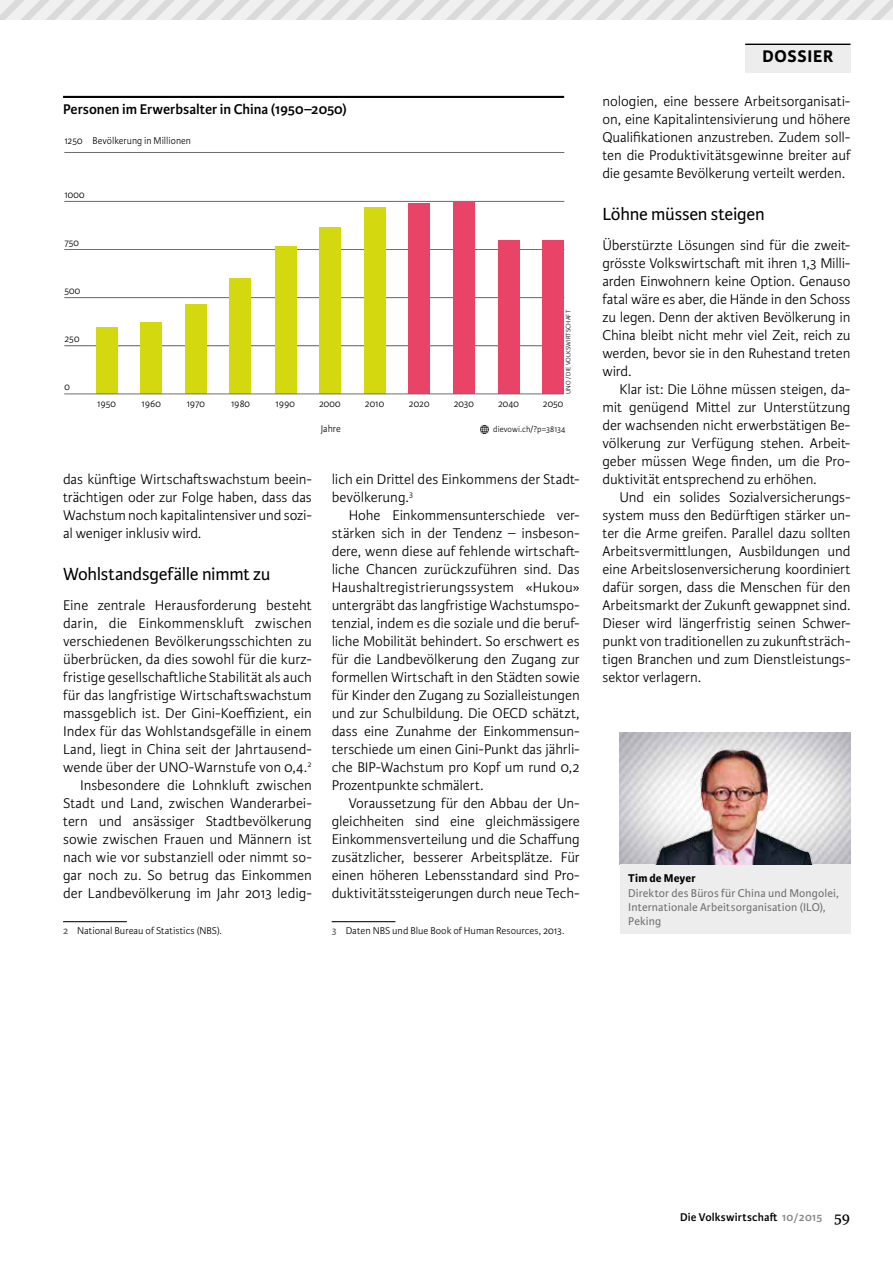
<style>
.page{position:relative;width:893px;height:1263px;background:#fff}
.page>*{position:absolute;margin:0;border:0;box-sizing:border-box;transform-origin:0 0}
.t1{font:18.75px "Karmina Sans";letter-spacing:-.015em;color:#000}
.t2{font:700 18px "Karmina Sans";letter-spacing:.04em;color:#000}
.t3{font:300 15px/18px "Karmina Sans";color:#000;text-align:justify}
.t4{font:600 15px "Karmina Sans";letter-spacing:-.005em;color:#000}
.t5{font:12px/14.4px "Karmina Sans";letter-spacing:.01em;color:#706f6f}
.t6{font:600 12px "Karmina Sans";letter-spacing:.01em;color:#000}
.t7{font:700 12px "Karmina Sans";letter-spacing:.015em;color:#000}
.t8{font:300 10.5px "Karmina Sans";color:#000;scale:.95 1}
.t9{font:300 10.5px "Karmina Sans";color:#000}
.t10{font:300 9px "Karmina Sans";letter-spacing:.01em;color:#000;scale:.95 1}
.t11{font:300 6.75px "Karmina Sans";letter-spacing:.01em;color:#000}
.s1{font-weight:600;color:#706f6f}
.s2{color:#878787}
.s3{font-family:"Karmina";font-weight:400;font-size:16.5px}
</style>
<div class="page">
<div style="left:745px;top:43px;width:105px;height:29px;background:#ededed"></div>
<hr style="left:745px;top:44px;width:105px;height:1px;background:#000">
<svg style="left:0;top:0;width:893px;height:20px"></svg>
<hr style="left:63px;top:96px;width:501px;height:2px;background:#000">
<img style="left:620px;top:733px;width:230px;height:132px">
<div style="left:620px;top:865px;width:230px;height:69px;background:#ededed"></div>
<img style="left:628px;top:741px;width:216px;height:124px">
<hr style="left:63px;top:921px;width:64px;height:1px;background:#000">
<hr style="left:332px;top:921px;width:63px;height:1px;background:#000">
<hr style="left:64px;top:345px;width:500px;height:1px;background:#706f6f">
<hr style="left:64px;top:297px;width:500px;height:1px;background:#706f6f">
<hr style="left:64px;top:249px;width:500px;height:1px;background:#706f6f">
<hr style="left:64px;top:201px;width:500px;height:1px;background:#706f6f">
<hr style="left:64px;top:152px;width:500px;height:1px;background:#706f6f">
<div style="left:96px;top:328px;width:21px;height:66px;background:#d3d80f"></div>
<div style="left:140px;top:323px;width:22px;height:71px;background:#d3d80f"></div>
<div style="left:185px;top:305px;width:22px;height:89px;background:#d3d80f"></div>
<div style="left:230px;top:279px;width:21px;height:115px;background:#d3d80f"></div>
<div style="left:275px;top:246px;width:21px;height:148px;background:#d3d80f"></div>
<div style="left:319px;top:227px;width:22px;height:167px;background:#d3d80f"></div>
<div style="left:364px;top:207px;width:22px;height:187px;background:#d3d80f"></div>
<div style="left:409px;top:203px;width:21px;height:191px;background:#e94368"></div>
<div style="left:453px;top:201px;width:22px;height:193px;background:#e94368"></div>
<div style="left:498px;top:240px;width:21px;height:154px;background:#e94368"></div>
<div style="left:542px;top:240px;width:22px;height:154px;background:#e94368"></div>
<hr style="left:64px;top:394px;width:500px;height:1px;background:#706f6f">
<svg style="left:480px;top:425px;width:9px;height:9px"></svg>
<p class="t4" style="left:63px;top:100px;width:285px">Personen im Erwerbsalter in China (1950–2050)</p>
<p class="t8" style="left:64px;top:134px;width:135px">1250 Bevölkerung in Millionen</p>
<p class="t8" style="left:64px;top:189px;width:23px">1000</p>
<p class="t8" style="left:64px;top:236px;width:17px">750</p>
<p class="t8" style="left:64px;top:285px;width:18px">500</p>
<p class="t8" style="left:64px;top:333px;width:17px">250</p>
<p class="t8" style="left:64px;top:381px;width:7px">0</p>
<p class="t11" style="left:565px;top:394px;width:86px;rotate:-90deg">UNO / DIE VOLKSWIRTSCHAFT</p>
<p class="t8" style="left:97px;top:398px;width:21px">1950</p>
<p class="t8" style="left:142px;top:398px;width:22px">1960</p>
<p class="t8" style="left:187px;top:398px;width:21px">1970</p>
<p class="t8" style="left:231px;top:398px;width:21px">1980</p>
<p class="t8" style="left:276px;top:398px;width:22px">1990</p>
<p class="t8" style="left:319px;top:398px;width:24px">2000</p>
<p class="t8" style="left:365px;top:398px;width:22px">2010</p>
<p class="t8" style="left:409px;top:398px;width:23px">2020</p>
<p class="t8" style="left:454px;top:398px;width:23px">2030</p>
<p class="t8" style="left:498px;top:398px;width:23px">2040</p>
<p class="t8" style="left:543px;top:398px;width:23px">2050</p>
<p class="t8" style="left:321px;top:423px;width:22px">Jahre</p>
<p class="t10" style="left:493px;top:424px;width:77px">dievowi.ch/?p=38134</p>
<p class="t3" style="left:63px;top:470px;width:250px">das künftige Wirtschaftswachstum beein&shy;trächtigen oder zur Folge haben, dass das Wachstum noch kapitalintensiver und sozi&shy;al weniger inklusiv wird.</p>
<p class="t1" style="left:63px;top:564px;width:209px">Wohlstandsgefälle nimmt zu</p>
<p class="t3" style="left:63px;top:596px;width:250px;text-align:right">Eine zentrale Herausforderung besteht darin, die Einkommenskluft zwischen verschiedenen Bevölkerungsschichten zu überbrücken, da dies sowohl für die kurz&shy;fristige gesellschaftliche Stabilität als auch für das langfristige Wirtschaftswachstum massgeblich ist. Der Gini-Koeffizient, ein Index für das Wohlstandsgefälle in einem Land, liegt in China seit der Jahrtausend&shy;wende über der UNO-Warnstufe von 0,4.<sup>2<br></sup>Insbesondere die Lohnkluft zwischen Stadt und Land, zwischen Wanderarbei&shy;tern und ansässiger Stadtbevölkerung sowie zwischen Frauen und Männern ist nach wie vor substanziell oder nimmt so&shy;gar noch zu. So betrug das Einkommen der Landbevölkerung im Jahr 2013 ledig-</p>
<p class="t9" style="left:63px;top:925px;width:160px"><span class="s1">2</span> National Bureau of Statistics (NBS).</p>
<p class="t3" style="left:332px;top:470px;width:250px">lich ein Drittel des Einkommens der Stadt&shy;bevölkerung.<sup>3</sup></p>
<p class="t3" style="left:332px;top:506px;width:250px;text-indent:17px">Hohe Einkommensunterschiede ver&shy;stärken sich in der Tendenz – insbeson&shy;dere, wenn diese auf fehlende wirtschaft&shy;liche Chancen zurückzuführen sind. Das Haushaltregistrierungssystem «Hukou» untergräbt das langfristige Wachstumspo&shy;tenzial, indem es die soziale und die beruf&shy;liche Mobilität behindert. So erschwert es für die Landbevölkerung den Zugang zur formellen Wirtschaft in den Städten sowie für Kinder den Zugang zu Sozialleistungen und zur Schulbildung. Die OECD schätzt, dass eine Zunahme der Einkommensun&shy;terschiede um einen Gini-Punkt das jährli&shy;che BIP-Wachstum pro Kopf um rund 0,2<br>Prozentpunkte schmälert.</p>
<p class="t3" style="left:332px;top:794px;width:250px;text-indent:17px">Voraussetzung für den Abbau der Un&shy;gleichheiten sind eine gleichmässigere Einkommensverteilung und die Schaffung zusätzlicher, besserer Arbeitsplätze. Für einen höheren Lebensstandard sind Pro&shy;duktivitätssteigerungen durch neue Tech-</p>
<p class="t9" style="left:332px;top:925px;width:234px"><span class="s1">3</span> Daten NBS und Blue Book of Human Resources, 2013.</p>
<p class="t2" style="left:762px;top:46px;width:72px">DOSSIER</p>
<p class="t3" style="left:602px;top:92px;width:250px">nologien, eine bessere Arbeitsorganisati&shy;on, eine Kapitalintensivierung und höhere Qualifikationen anzustreben. Zudem soll&shy;ten die Produktivitätsgewinne breiter auf die gesamte Bevölkerung verteilt werden.</p>
<p class="t1" style="left:602px;top:204px;width:164px">Löhne müssen steigen</p>
<p class="t3" style="left:602px;top:236px;width:250px">Überstürzte Lösungen sind für die zweit&shy;grösste Volkswirtschaft mit ihren 1,3 Milli&shy;arden Einwohnern keine Option. Genauso fatal wäre es aber, die Hände in den Schoss zu legen. Denn der aktiven Bevölkerung in China bleibt nicht mehr viel Zeit, reich zu werden, bevor sie in den Ruhestand treten wird.</p>
<p class="t3" style="left:602px;top:380px;width:250px;text-indent:17px">Klar ist: Die Löhne müssen steigen, da&shy;mit genügend Mittel zur Unterstützung der wachsenden nicht erwerbstätigen Be&shy;völkerung zur Verfügung stehen. Arbeit&shy;geber müssen Wege finden, um die Pro&shy;duktivität entsprechend zu erhöhen.</p>
<p class="t3" style="left:602px;top:488px;width:250px;text-indent:17px">Und ein solides Sozialversicherungs&shy;system muss den Bedürftigen stärker un&shy;ter die Arme greifen. Parallel dazu sollten Arbeitsvermittlungen, Ausbildungen und eine Arbeitslosenversicherung koordiniert dafür sorgen, dass die Menschen für den Arbeitsmarkt der Zukunft gewappnet sind.<br>Dieser wird längerfristig seinen Schwer&shy;punkt von traditionellen zu zukunftsträch&shy;tigen Branchen und zum Dienstleistungs&shy;sektor verlagern.</p>
<p class="t7" style="left:628px;top:871px;width:69px">Tim de Meyer</p>
<p class="t5" style="left:628px;top:886px;width:212px">Direktor des Büros für China und Mongolei,<br>Internationale Arbeitsorganisation (ILO),<br>Peking</p>
<p class="t6" style="left:680px;top:1210px;width:172px">Die Volkswirtschaft <span class="s2">10/2015</span> <span class="s3">59</span></p>
</div>
